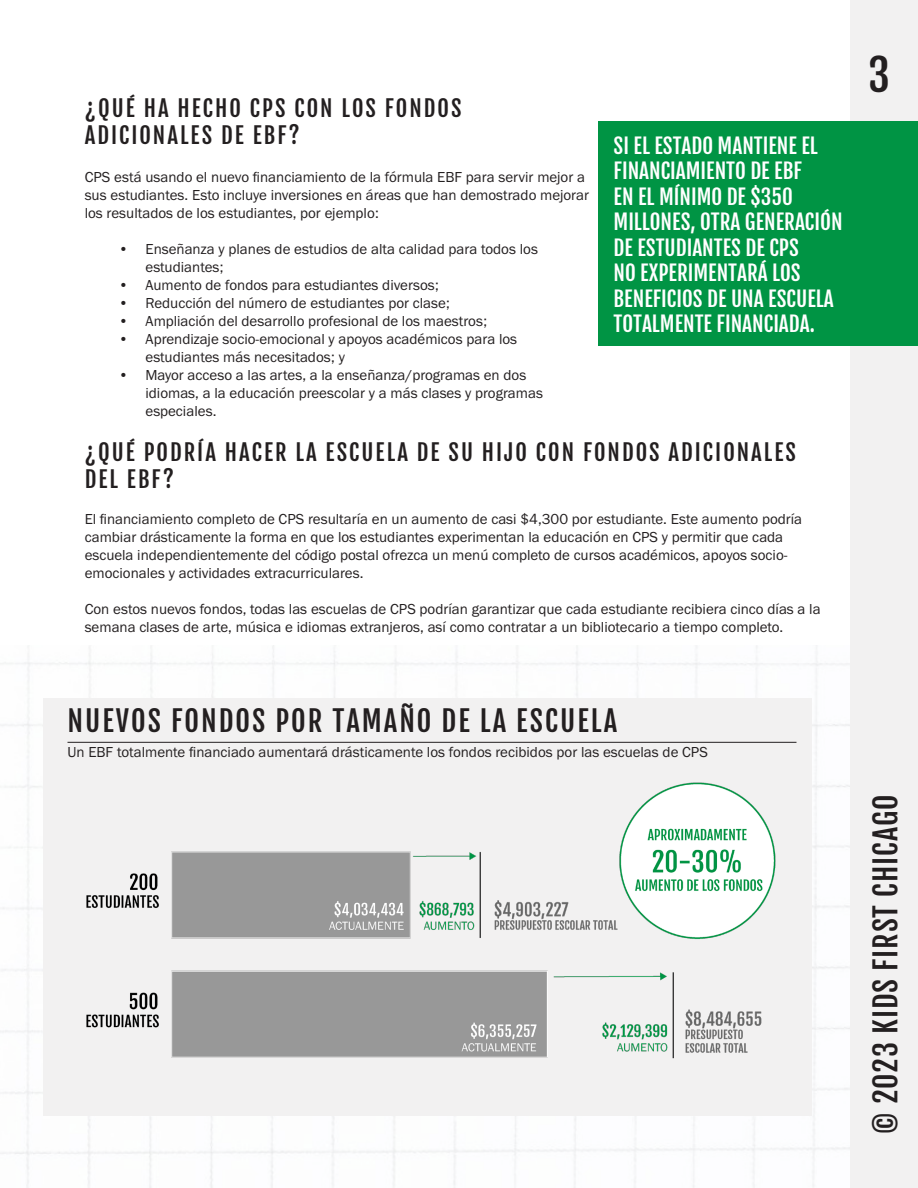
<style>
.page{position:relative;width:918px;height:1188px;background:#fff}
.page>*{position:absolute;margin:0;border:0;box-sizing:border-box;transform-origin:0 0}
.t1{font:43.5px "Fjalla One";color:#231f20}
.t2{font:30px "Fjalla One";letter-spacing:.03em;color:#231f20}
.Title_Page{font:28.5px "Fjalla One";letter-spacing:.07em;color:#231f20}
.Interior_Heading{font:22.5px/27px "Fjalla One";letter-spacing:.09em;color:#231f20}
.Interior_Heading-2{font:21px/25.5px "Fjalla One";color:#fff}
.Paragraph_Text{font:15px/18px "Franklin Gothic URW Boo";color:#231f20}
</style>
<div class="page">
<div style="left:44px;top:698px;width:768px;height:418px;background:#f2f1f1"></div>
<img style="left:86px;top:782px;width:690px;height:277px">
<div style="left:850px;top:0;width:68px;height:1188px;background:#f2f1f1"></div>
<hr style="left:68px;top:742px;width:728px;height:1px;background:#231f20">
<div style="left:598px;top:121px;width:320px;height:225px;background:#009444"></div>
<p class="Interior_Heading" style="left:85px;top:95px;width:378px">¿QUÉ HA HECHO CPS CON LOS FONDOS</p>
<p class="Interior_Heading" style="left:85px;top:122px;width:217px">ADICIONALES DE EBF?</p>
<p class="Paragraph_Text" style="left:85px;top:168px;width:506px">CPS está usando el nuevo financiamiento de la fórmula EBF para servir mejor a sus estudiantes. Esto incluye inversiones en áreas que han demostrado mejorar los resultados de los estudiantes, por ejemplo:</p>
<p class="Paragraph_Text" style="left:145px;top:240px;width:394px;text-indent:-27px">• Enseñanza y planes de estudios de alta calidad para todos los estudiantes;</p>
<p class="Paragraph_Text" style="left:118px;top:276px;width:322px">• Aumento de fondos para estudiantes diversos;</p>
<p class="Paragraph_Text" style="left:118px;top:294px;width:333px">• Reducción del número de estudiantes por clase;</p>
<p class="Paragraph_Text" style="left:118px;top:312px;width:370px">• Ampliación del desarrollo profesional de los maestros;</p>
<p class="Paragraph_Text" style="left:145px;top:330px;width:373px;text-indent:-27px">• Aprendizaje socio-emocional y apoyos académicos para los estudiantes más necesitados; y</p>
<p class="Paragraph_Text" style="left:145px;top:366px;width:399px;text-indent:-27px">• Mayor acceso a las artes, a la enseñanza/programas en dos idiomas, a la educación preescolar y a más clases y programas especiales.</p>
<p class="Interior_Heading" style="left:85px;top:439px;width:713px">¿QUÉ PODRÍA HACER LA ESCUELA DE SU HIJO CON FONDOS ADICIONALES<br>DEL EBF?</p>
<p class="Paragraph_Text" style="left:85px;top:510px;width:719px">El financiamiento completo de CPS resultaría en un aumento de casi $4,300 por estudiante. Este aumento podría cambiar drásticamente la forma en que los estudiantes experimentan la educación en CPS y permitir que cada escuela independientemente del código postal ofrezca un menú completo de cursos académicos, apoyos socio&shy;emocionales y actividades extracurriculares.</p>
<p class="Paragraph_Text" style="left:85px;top:600px;width:737px">Con estos nuevos fondos, todas las escuelas de CPS podrían garantizar que cada estudiante recibiera cinco días a la semana clases de arte, música e idiomas extranjeros, así como contratar a un bibliotecario a tiempo completo.</p>
<p class="Interior_Heading-2" style="left:614px;top:133px;width:231px">SI EL ESTADO MANTIENE EL<br>FINANCIAMIENTO DE EBF<br>EN EL MÍNIMO DE $350<br>MILLONES, OTRA GENERACIÓN<br>DE ESTUDIANTES DE CPS<br>NO EXPERIMENTARÁ LOS<br>BENEFICIOS DE UNA ESCUELA<br>TOTALMENTE FINANCIADA.</p>
<p class="Title_Page" style="left:68px;top:704px;width:551px">NUEVOS FONDOS POR TAMAÑO DE LA ESCUELA</p>
<p class="Paragraph_Text" style="left:68px;top:742px;width:642px">Un EBF totalmente financiado aumentará drásticamente los fondos recibidos por las escuelas de CPS</p>
<h1 class="t1" style="left:868px;top:49px;width:23px">3</h1>
<h2 class="t2" style="left:867px;top:1134px;width:341px;rotate:-90deg">© 2023 KIDS FIRST CHICAGO</h2>
</div>
